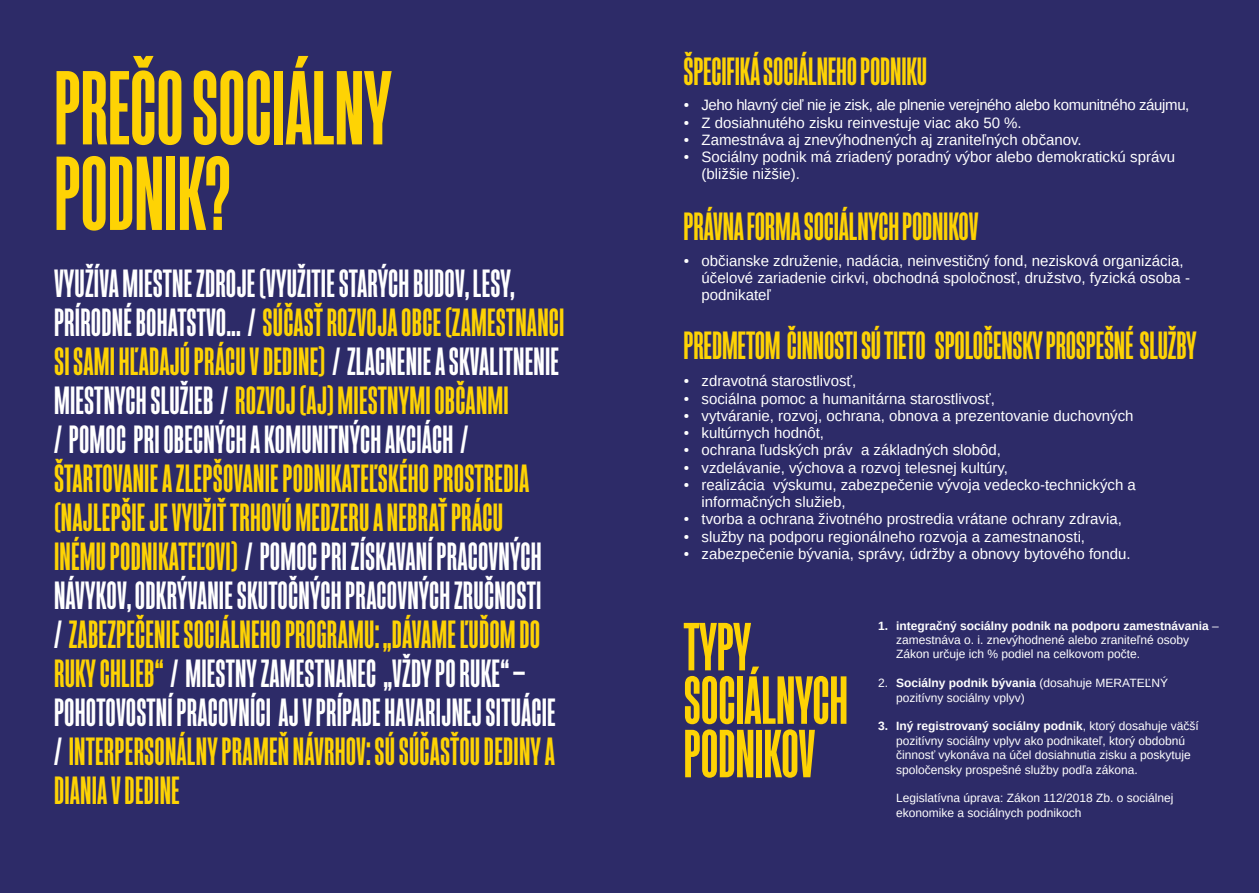
<style>
.page{position:relative;width:1259px;height:893px;background:#fff}
.page>*{position:absolute;margin:0;border:0;box-sizing:border-box;transform-origin:0 0}
.t1{font:700 108px/85.5px "Sorren";letter-spacing:-.005em;color:#fed304}
.t2{font:700 69.9px/53.4px "Sorren";letter-spacing:-.005em;color:#fed304}
.t3{font:700 40.5px/39px "Sorren";letter-spacing:.005em;color:#fed304}
.t4{font:700 40.5px/39px "Sorren";letter-spacing:.005em;color:#fff}
.t5{font:15px/17.2px "Arimo";color:#fff}
.t6{font:15px "Arimo";letter-spacing:-.025em;color:#fff}
.t7{font:12px/14.4px "Arimo";color:#fff}
.s1{color:#fed304}
.s2{color:#fff}
.s3{font-family:"Domine";font-weight:700}
.s4{font-weight:700}
</style>
<div class="page">
<div style="left:0;top:0;width:629px;height:893px;background:#2d2b68"></div>
<div style="left:629px;top:0;width:630px;height:893px;background:#2d2b68"></div>
<h1 class="t1" style="left:54px;top:62px;width:339px">PREČO SOCIÁLNY<br>PODNIK?</h1>
<p class="t4" style="left:54px;top:262px;width:512px">VYUŽÍVA MIESTNE ZDROJE (VYUŽITIE STARÝCH BUDOV, LESY, PRÍRODNÉ BOHATSTVO... / <span class="s1">SÚČASŤ ROZVOJA OBCE (ZAMESTNANCI SI SAMI HĽADAJÚ PRÁCU V DEDINE)</span> / ZLACNENIE A SKVALITNENIE MIESTNYCH SLUŽIEB / <span class="s1">ROZVOJ (AJ) MIESTNYMI OBČANMI<br></span>/ POMOC PRI OBECNÝCH A KOMUNITNÝCH AKCIÁCH /</p>
<p class="t3" style="left:54px;top:457px;width:503px">ŠTARTOVANIE A ZLEPŠOVANIE PODNIKATEĽSKÉHO PROSTREDIA (NAJLEPŠIE JE VYUŽIŤ TRHOVÚ MEDZERU A NEBRAŤ PRÁCU INÉMU PODNIKATEĽOVI) <span class="s2">/ POMOC PRI ZÍSKAVANÍ PRACOVNÝCH NÁVYKOV, ODKRÝVANIE SKUTOČNÝCH PRACOVNÝCH ZRUČNOSTI /</span> ZABEZPEČENIE SOCIÁLNEHO PROGRAMU: „DÁVAME ĽUĎOM DO RUKY CHLIEB“ <span class="s2">/ MIESTNY ZAMESTNANEC „VŽDY PO RUKE“ – POHOTOVOSTNÍ PRACOVNÍCI AJ V PRÍPADE HAVARIJNEJ SITUÁCIE /</span> INTERPERSONÁLNY PRAMEŇ NÁVRHOV: SÚ SÚČASŤOU DEDINY A DIANIA V DEDINE</p>
<h3 class="t3" style="left:683px;top:50px;width:245px">ŠPECIFIKÁ SOCIÁLNEHO PODNIKU</h3>
<p class="t6" style="left:683px;top:96px;width:507px"><span class="s3">•</span> Jeho hlavný cieľ nie je zisk, ale plnenie verejného alebo komunitného záujmu,</p>
<p class="t5" style="left:683px;top:114px;width:340px"><span class="s3">•</span> Z dosiahnutého zisku reinvestuje viac ako 50 %.</p>
<p class="t5" style="left:683px;top:131px;width:400px"><span class="s3">•</span> Zamestnáva aj znevýhodnených aj zraniteľných občanov.</p>
<p class="t5" style="left:701px;top:148px;width:475px;text-indent:-18px"><span class="s3">•</span> Sociálny podnik má zriadený poradný výbor alebo demokratickú správu (bližšie nižšie).</p>
<h3 class="t3" style="left:683px;top:206px;width:296px">PRÁVNA FORMA SOCIÁLNYCH PODNIKOV</h3>
<p class="t5" style="left:701px;top:252px;width:490px;text-indent:-18px"><span class="s3">•</span> občianske združenie, nadácia, neinvestičný fond, nezisková organizácia, účelové zariadenie cirkvi, obchodná spoločnosť, družstvo, fyzická osoba - podnikateľ</p>
<h3 class="t3" style="left:683px;top:325px;width:514px">PREDMETOM ČINNOSTI SÚ TIETO SPOLOČENSKY PROSPEŠNÉ SLUŽBY</h3>
<p class="t5" style="left:683px;top:373px;width:174px"><span class="s3">•</span> zdravotná starostlivosť,</p>
<p class="t5" style="left:683px;top:390px;width:313px"><span class="s3">•</span> sociálna pomoc a humanitárna starostlivosť,</p>
<p class="t5" style="left:683px;top:407px;width:451px"><span class="s3">•</span> vytváranie, rozvoj, ochrana, obnova a prezentovanie duchovných</p>
<p class="t5" style="left:683px;top:424px;width:142px"><span class="s3">•</span> kultúrnych hodnôt,</p>
<p class="t5" style="left:683px;top:442px;width:319px"><span class="s3">•</span> ochrana ľudských práv a základných slobôd,</p>
<p class="t5" style="left:683px;top:459px;width:326px"><span class="s3">•</span> vzdelávanie, výchova a rozvoj telesnej kultúry,</p>
<p class="t5" style="left:701px;top:476px;width:436px;text-indent:-18px"><span class="s3">•</span> realizácia výskumu, zabezpečenie vývoja vedecko-technických a informačných služieb,</p>
<p class="t5" style="left:683px;top:511px;width:440px"><span class="s3">•</span> tvorba a ochrana životného prostredia vrátane ochrany zdravia,</p>
<p class="t5" style="left:683px;top:528px;width:403px"><span class="s3">•</span> služby na podporu regionálneho rozvoja a zamestnanosti,</p>
<p class="t5" style="left:683px;top:545px;width:449px"><span class="s3">•</span> zabezpečenie bývania, správy, údržby a obnovy bytového fondu.</p>
<h2 class="t2" style="left:683px;top:618px;width:166px">TYPY<br>SOCIÁLNYCH<br>PODNIKOV</h2>
<p class="t7" style="left:896px;top:618px;width:324px;text-indent:-18px"><span class="s4">1. integračný sociálny podnik na podporu zamestnávania</span> – zamestnáva o. i. znevýhodnené alebo zraniteľné osoby<br>Zákon určuje ich % podiel na celkovom počte.</p>
<p class="t7" style="left:896px;top:676px;width:273px;text-indent:-18px">2. <span class="s4">Sociálny podnik bývania</span> (dosahuje MERATEĽNÝ pozitívny sociálny vplyv)</p>
<p class="t7" style="left:896px;top:719px;width:304px;text-indent:-18px"><span class="s4">3. Iný registrovaný sociálny podnik</span>, ktorý dosahuje väčší pozitívny sociálny vplyv ako podnikateľ, ktorý obdobnú činnosť vykonáva na účel dosiahnutia zisku a poskytuje spoločensky prospešné služby podľa zákona.</p>
<p class="t7" style="left:896px;top:791px;width:279px">Legislatívna úprava: Zákon 112/2018 Zb. o sociálnej ekonomike a sociálnych podnikoch</p>
</div>
